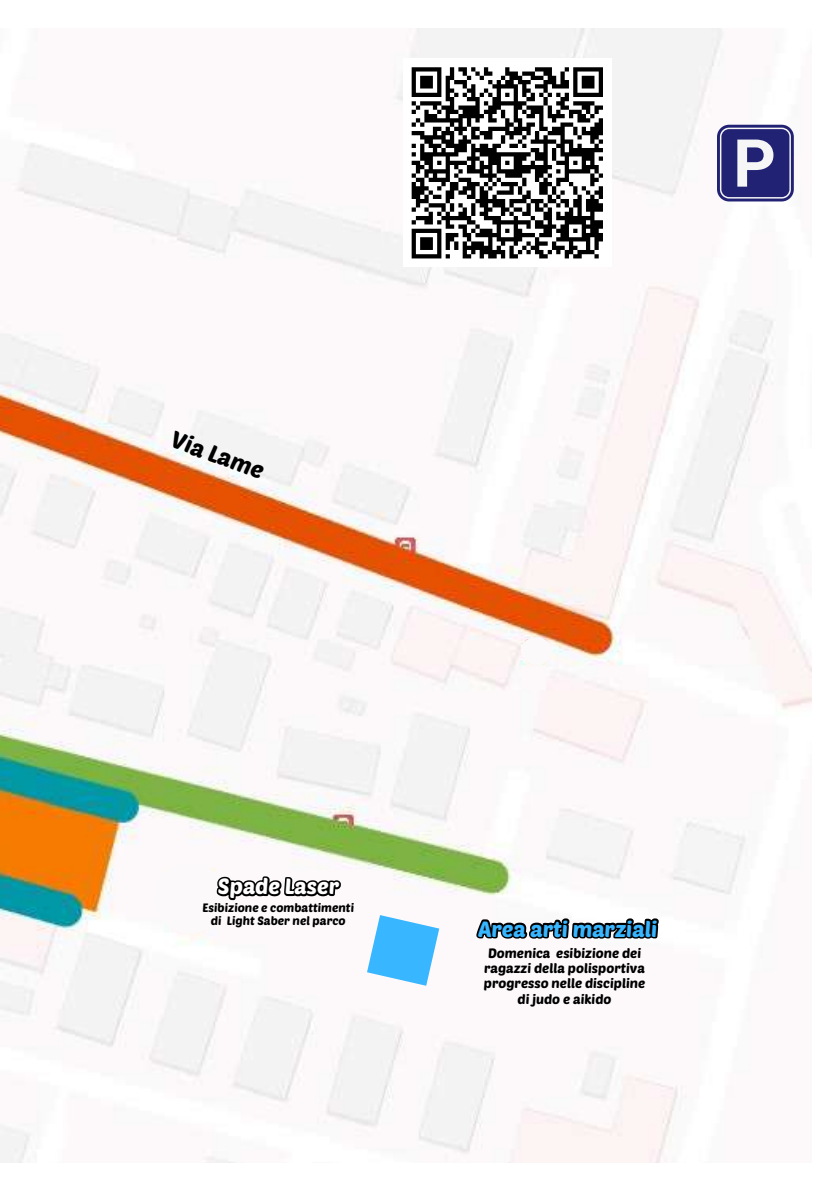
<style>
.page{position:relative;width:840px;height:1191px;background:#fff}
.page>*{position:absolute;margin:0;border:0;box-sizing:border-box;transform-origin:0 0}
.t1{font:23.4px "Poetsen One";color:#000}
.t2{font:21.8px "Poetsen One";color:#38b6ff}
.t3{font:21.8px "Poetsen One";color:#fff}
.t4{font:13.4px/15.2px "Poetsen One";color:#000;text-align:center}
.t5{font:12px/13.6px "Poetsen One";color:#000;text-align:center}
</style>
<div class="page">
<img style="left:0;top:28px;width:811px;height:1134px">
<div style="left:403px;top:59px;width:208px;height:208px;background:#fff"></div>
<svg style="left:411px;top:67px;width:192px;height:192px"></svg>
<svg style="left:367px;top:915px;width:72px;height:70px"></svg>
<div style="left:154px;top:862px;width:71px;height:71px;background:#fbf9fa;border-radius:35px"></div>
<svg style="left:520px;top:637px;width:31px;height:28px"></svg>
<svg style="left:716px;top:125px;width:77px;height:76px"></svg>
<svg style="left:473px;top:915px;width:188px;height:51px"></svg>
<svg style="left:216px;top:874px;width:128px;height:48px"></svg>
<h1 class="t1" style="left:177px;top:424px;width:98px;rotate:20deg">Via Lame</h1>
<h2 class="t3" style="left:218px;top:872px;width:123px">Spade Laser</h2>
<p class="t5" style="left:202px;top:900px;width:153px">Esibizione e combattimenti di Light Saber nel parco</p>
<h2 class="t2" style="left:478px;top:914px;width:181px">Area arti marziali</h2>
<p class="t4" style="left:483px;top:945px;width:163px">Domenica esibizione dei ragazzi della polisportiva progresso nelle discipline di judo e aikido</p>
</div>
